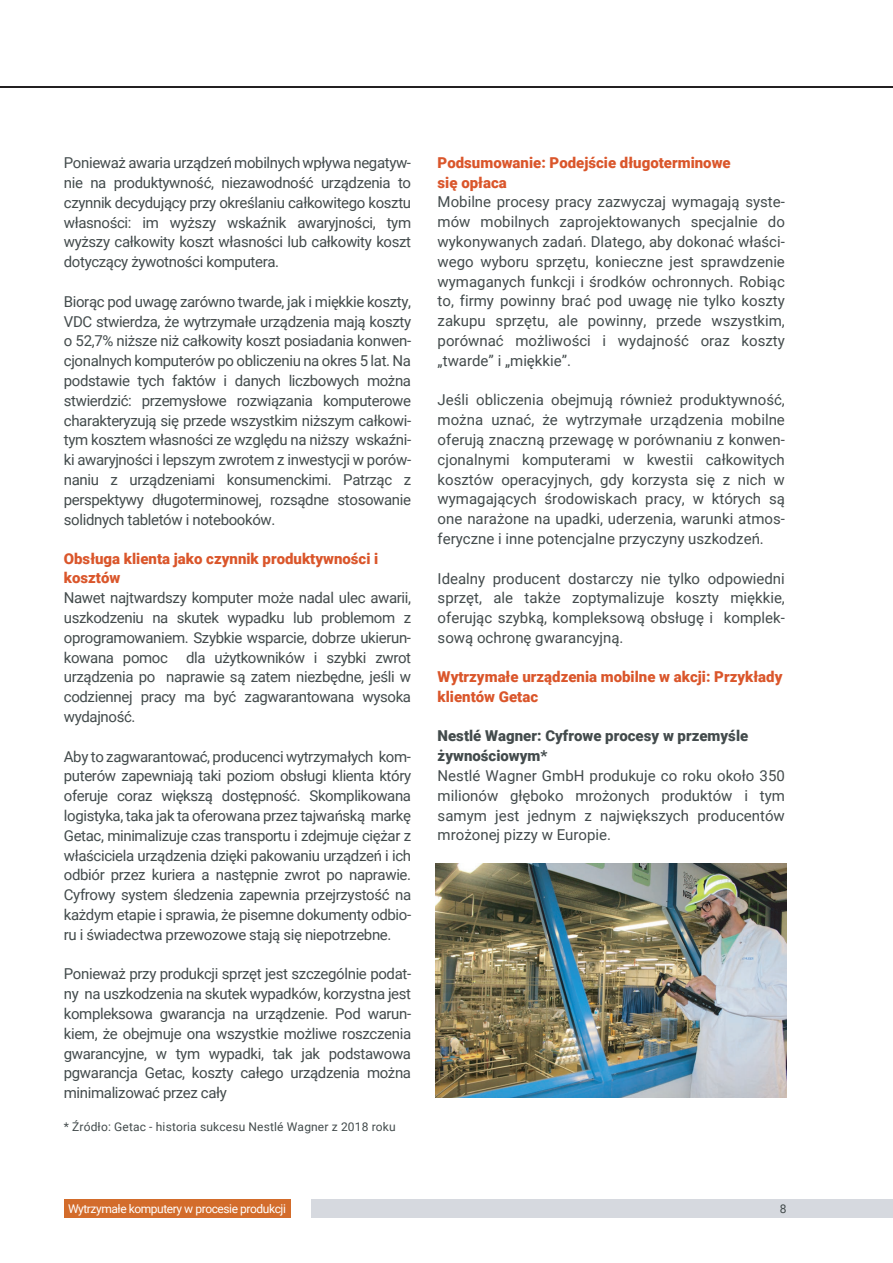
<style>
.page{position:relative;width:893px;height:1263px;background:#fff}
.page>*{position:absolute;margin:0;border:0;box-sizing:border-box;transform-origin:0 0}
.t1{font:15px/19.8px "Roboto";letter-spacing:-.025em;color:#434b4c;text-align:justify}
.t2{font:900 15px/19.5px "Roboto";color:#da562b}
.t3{font:900 15px/19.8px "Roboto";color:#434b4c}
.t4{font:12px "Roboto";letter-spacing:.01em;color:#434b4c}
.t5{font:12px "Roboto";letter-spacing:-.035em;color:#fff}
</style>
<div class="page">
<div style="left:312px;top:1199px;width:581px;height:18px;background:#d6d9df"></div>
<div style="left:64px;top:1199px;width:227px;height:18px;background:#d36c2b"></div>
<hr style="left:0;top:86px;width:893px;height:2px;background:#232021">
<img style="left:435px;top:863px;width:351px;height:234px">
<p class="t1" style="left:64px;top:152px;width:349px">Ponieważ awaria urządzeń mobilnych wpływa negatyw&shy;nie na produktywność, niezawodność urządzenia to czynnik decydujący przy określaniu całkowitego kosztu własności: im wyższy wskaźnik awaryjności, tym wyższy całkowity koszt własności lub całkowity koszt dotyczący żywotności komputera.</p>
<p class="t1" style="left:64px;top:291px;width:349px">Biorąc pod uwagę zarówno twarde, jak i miękkie koszty, VDC stwierdza, że wytrzymałe urządzenia mają koszty o 52,7% niższe niż całkowity koszt posiadania konwen&shy;cjonalnych komputerów po obliczeniu na okres 5 lat. Na podstawie tych faktów i danych liczbowych można stwierdzić: przemysłowe rozwiązania komputerowe charakteryzują się przede wszystkim niższym całkowi&shy;tym kosztem własności ze względu na niższy wskaźni&shy;ki awaryjności i lepszym zwrotem z inwestycji w porów&shy;naniu z urządzeniami konsumenckimi. Patrząc z perspektywy długoterminowej, rozsądne stosowanie solidnych tabletów i notebooków.</p>
<p class="t2" style="left:64px;top:548px;width:316px">Obsługa klienta jako czynnik produktywności i kosztów</p>
<p class="t1" style="left:64px;top:587px;width:349px">Nawet najtwardszy komputer może nadal ulec awarii, uszkodzeniu na skutek wypadku lub problemom z oprogramowaniem. Szybkie wsparcie, dobrze ukierun&shy;kowana pomoc dla użytkowników i szybki zwrot urządzenia po naprawie są zatem niezbędne, jeśli w codziennej pracy ma być zagwarantowana wysoka wydajność.</p>
<p class="t1" style="left:64px;top:746px;width:349px">Aby to zagwarantować, producenci wytrzymałych kom&shy;puterów zapewniają taki poziom obsługi klienta który oferuje coraz większą dostępność. Skomplikowana logistyka, taka jak ta oferowana przez tajwańską markę Getac, minimalizuje czas transportu i zdejmuje ciężar z właściciela urządzenia dzięki pakowaniu urządzeń i ich odbiór przez kuriera a następnie zwrot po naprawie.<br>Cyfrowy system śledzenia zapewnia przejrzystość na każdym etapie i sprawia, że pisemne dokumenty odbio&shy;ru i świadectwa przewozowe stają się niepotrzebne.</p>
<p class="t1" style="left:64px;top:963px;width:349px">Ponieważ przy produkcji sprzęt jest szczególnie podat&shy;ny na uszkodzenia na skutek wypadków, korzystna jest kompleksowa gwarancja na urządzenie. Pod warun&shy;kiem, że obejmuje ona wszystkie możliwe roszczenia gwarancyjne, w tym wypadki, tak jak podstawowa pgwarancja Getac, koszty całego urządzenia można minimalizować przez cały</p>
<p class="t4" style="left:64px;top:1118px;width:333px">* Źródło: Getac - historia sukcesu Nestlé Wagner z 2018 roku</p>
<p class="t2" style="left:438px;top:152px;width:295px">Podsumowanie: Podejście długoterminowe się opłaca</p>
<p class="t1" style="left:438px;top:192px;width:349px">Mobilne procesy pracy zazwyczaj wymagają syste&shy;mów mobilnych zaprojektowanych specjalnie do wykonywanych zadań. Dlatego, aby dokonać właści&shy;wego wyboru sprzętu, konieczne jest sprawdzenie wymaganych funkcji i środków ochronnych. Robiąc to, firmy powinny brać pod uwagę nie tylko koszty zakupu sprzętu, ale powinny, przede wszystkim, porównać możliwości i wydajność oraz koszty „twarde” i „miękkie”.</p>
<p class="t1" style="left:438px;top:390px;width:349px">Jeśli obliczenia obejmują również produktywność, można uznać, że wytrzymałe urządzenia mobilne oferują znaczną przewagę w porównaniu z konwen&shy;cjonalnymi komputerami w kwestii całkowitych kosztów operacyjnych, gdy korzysta się z nich w wymagających środowiskach pracy, w których są one narażone na upadki, uderzenia, warunki atmos&shy;feryczne i inne potencjalne przyczyny uszkodzeń.</p>
<p class="t1" style="left:438px;top:568px;width:349px">Idealny producent dostarczy nie tylko odpowiedni sprzęt, ale także zoptymalizuje koszty miękkie, oferując szybką, kompleksową obsługę i komplek&shy;sową ochronę gwarancyjną.</p>
<p class="t2" style="left:438px;top:667px;width:346px">Wytrzymałe urządzenia mobilne w akcji: Przykłady klientów Getac</p>
<p class="t3" style="left:438px;top:726px;width:312px">Nestlé Wagner: Cyfrowe procesy w przemyśle żywnościowym*</p>
<p class="t1" style="left:438px;top:765px;width:349px">Nestlé Wagner GmbH produkuje co roku około 350 milionów głęboko mrożonych produktów i tym samym jest jednym z największych producentów mrożonej pizzy w Europie.</p>
<p class="t5" style="left:68px;top:1200px;width:219px">Wytrzymałe komputery w procesie produkcji</p>
<p class="t4" style="left:780px;top:1200px;width:8px">8</p>
</div>
